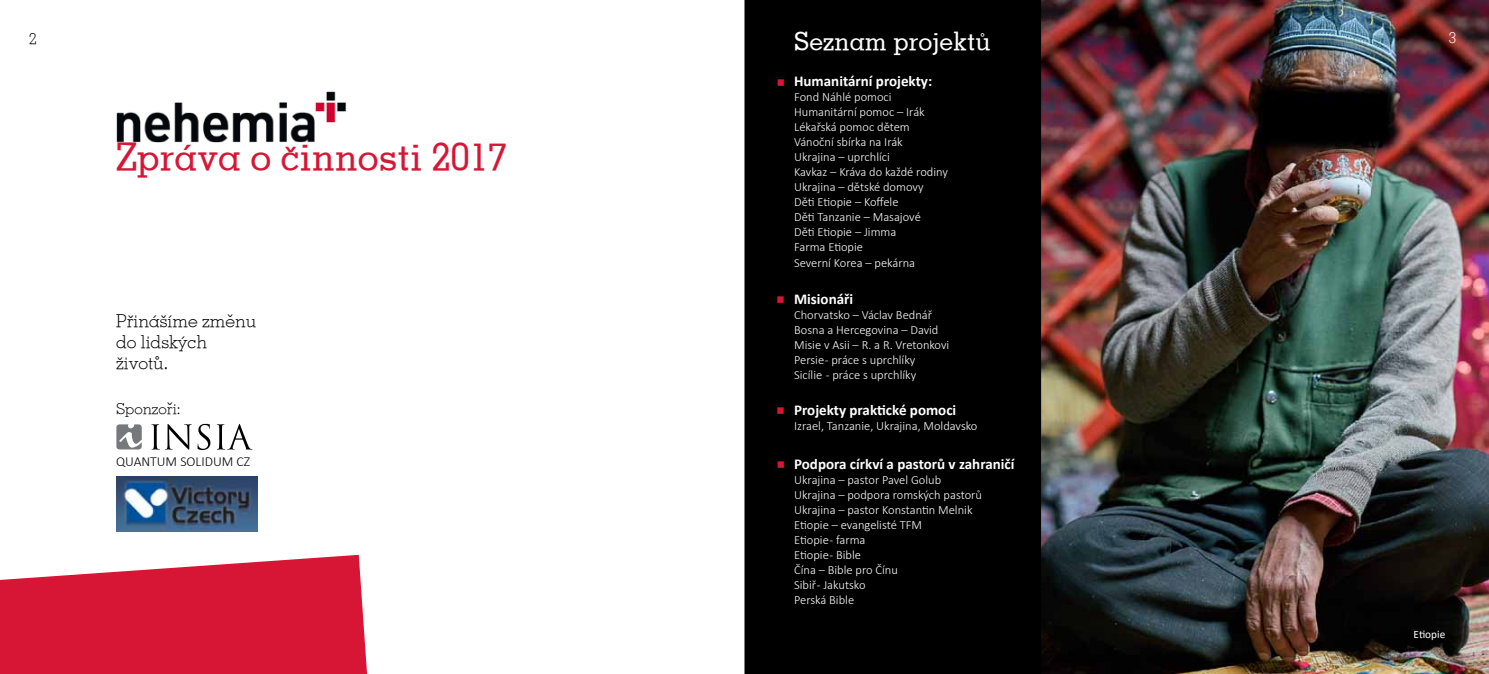
<style>
.page{position:relative;width:1489px;height:674px;background:#fff}
.page>*{position:absolute;margin:0;border:0;box-sizing:border-box;transform-origin:0 0}
.t1{font:500 37.5px "Memphis";color:#d71635}
.t2{font:500 25px "Memphis";color:#fff}
.t3{font:300 17.5px/21px "Memphis";color:#000}
.t4{font:500 17.5px "Memphis";color:#fff}
.t5{font:500 17.5px "Memphis";color:#000}
.t6{font:700 15px "Calibri";color:#fff}
.t7{font:300 15px "Memphis";color:#000}
.t8{font:300 15px "Memphis";color:#fff}
.t9{font:300 13.75px "Calibri";color:#000}
.t10{font:300 12.5px/15px "Calibri";color:#fff}
.t11{font:11.25px "Calibri";color:#fff}
</style>
<div class="page">
<img style="left:1041px;top:0;width:447px;height:673px">
<div style="left:745px;top:1px;width:295px;height:672px;background:#000"></div>
<svg style="left:0;top:554px;width:367px;height:119px;background:#db324d"></svg>
<img style="left:116px;top:91px;width:231px;height:52px">
<div style="left:1412px;top:629px;width:43px;height:21px;background:#000"></div>
<svg style="left:116px;top:424px;width:26px;height:25px"></svg>
<svg style="left:151px;top:423px;width:101px;height:27px"></svg>
<img style="left:116px;top:476px;width:141px;height:55px">
<h2 class="t2" style="left:794px;top:25px;width:198px">Seznam projektu</h2>
<p class="t6" style="left:794px;top:70px;width:139px">Humanitární projekty:</p>
<p class="t10" style="left:794px;top:89px;width:155px">Fond Náhlé pomoci<br>Humanitární pomoc – Irák<br>Lékařská pomoc dětem<br>Vánoční sbírka na Irák<br>Ukrajina – uprchlíci<br>Kavkaz – Kráva do každé rodiny<br>Ukrajina – dětské domovy<br>Děti Etiopie – Koffele<br>Děti Tanzanie – Masajové<br>Děti Etiopie – Jimma<br>Farma Etiopie</p>
<p class="t10" style="left:794px;top:255px;width:122px">Severní Korea – pekárna</p>
<p class="t6" style="left:794px;top:288px;width:61px">Misionáři</p>
<p class="t10" style="left:794px;top:306px;width:157px">Chorvatsko – Václav Bednář<br>Bosna a Hercegovina – David<br>Misie v Asii – R. a R. Vretonkovi<br>Persie - práce s uprchlíky<br>Sicílie - práce s uprchlíky</p>
<p class="t6" style="left:794px;top:399px;width:164px">Projekty praktické pomoci</p>
<p class="t10" style="left:794px;top:417px;width:185px">Izrael, Tanzanie, Ukrajina, Moldavsko</p>
<p class="t6" style="left:794px;top:453px;width:222px">Podpora církví a pastorů v zahraničí</p>
<p class="t10" style="left:794px;top:471px;width:189px">Ukrajina – pastor Pavel Golub<br>Ukrajina – podpora romských pastorů<br>Ukrajina – pastor Konstantin Melnik<br>Etiopie – evangelisté TFM<br>Etiopie - farma<br>Etiopie - Bible<br>Čína – Bible pro Čínu<br>Sibiř - Jakutsko<br>Perská Bible</p>
<p class="t7" style="left:29px;top:29px;width:9px">2</p>
<h3 class="t4" style="left:979px;top:29px;width:7px">˚</h3>
<h1 class="t1" style="left:116px;top:134px;width:392px">Zpráva o cinnosti 2017</h1>
<h1 class="t1" style="left:284px;top:136px;width:14px">ˇ</h1>
<h3 class="t3" style="left:116px;top:309px;width:142px">Prinášíme zmenu do lidských životu.</h3>
<h3 class="t3" style="left:128px;top:309px;width:6px">ˇ</h3>
<h3 class="t3" style="left:228px;top:308px;width:6px">ˇ</h3>
<h3 class="t5" style="left:154px;top:352px;width:7px">˚</h3>
<h3 class="t3" style="left:167px;top:396px;width:6px">ˇ</h3>
<p class="t7" style="left:116px;top:399px;width:66px">Sponzori:</p>
<p class="t9" style="left:116px;top:452px;width:136px">QUANTUM SOLIDUM CZ</p>
<p class="t8" style="left:1448px;top:29px;width:9px">3</p>
<p class="t11" style="left:1413px;top:626px;width:33px">Etiopie</p>
</div>
